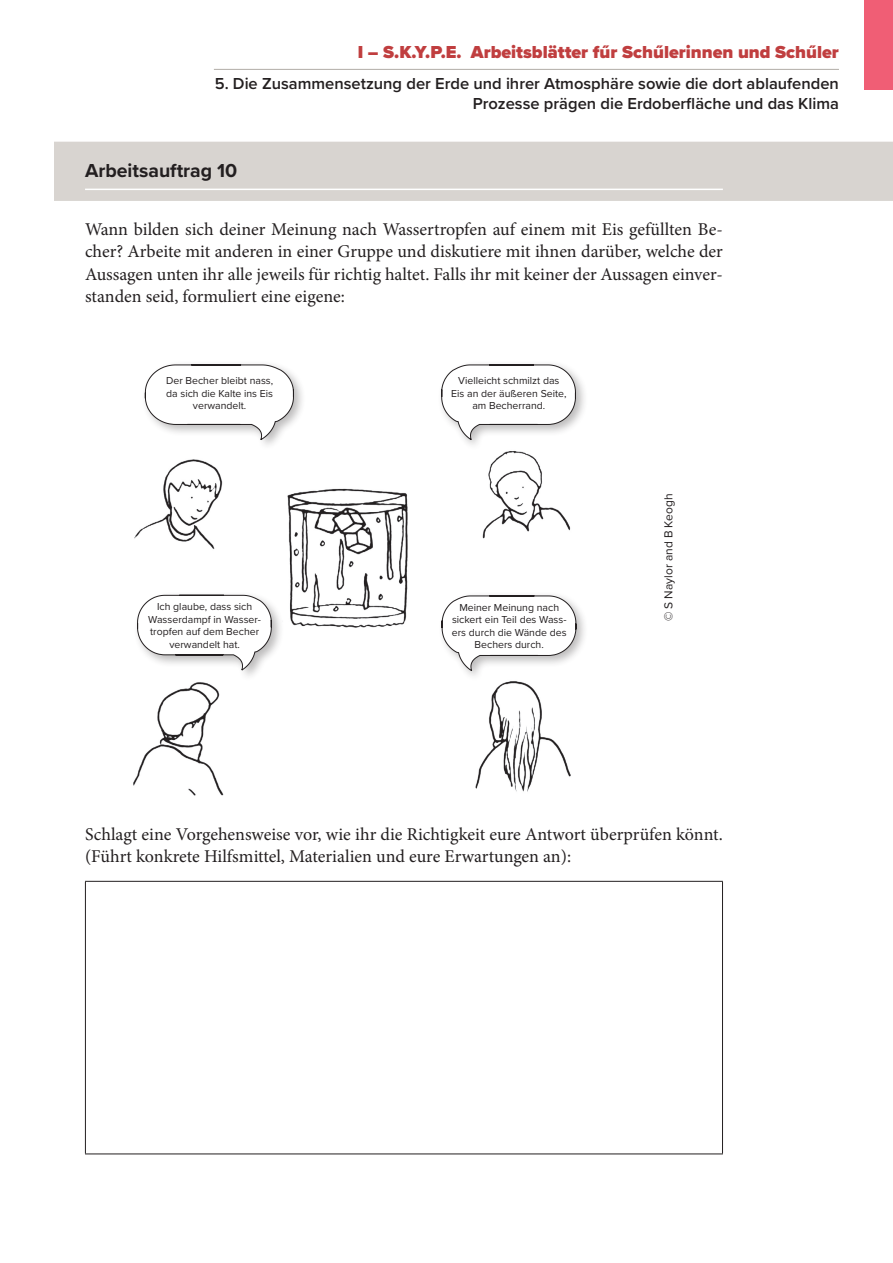
<style>
.page{position:relative;width:893px;height:1263px;background:#fff}
.page>*{position:absolute;margin:0;border:0;box-sizing:border-box;transform-origin:0 0}
.t1{font:700 19.5px "Proxima Nova";color:#231f20}
.t2{font:18px/22.5px "Minion Pro";color:#231f20;text-align:justify}
.t3{font:900 18px "Proxima Nova";color:#c03e3f}
.t4{font:600 16.5px/19.8px "Proxima Nova";color:#231f20;text-align:right}
.t5{font:12px "Proxima Nova";color:#231f20}
.t6{font:10.5px/12.6px "Proxima Nova";color:#231f20;text-align:center}
</style>
<div class="page">
<hr style="left:214px;top:69px;width:625px;height:1px;background:#b1ada7">
<div style="left:864px;top:0;width:29px;height:89px;background:#f05e75"></div>
<div style="left:54px;top:142px;width:839px;height:59px;background:#d8d4d0"></div>
<hr style="left:85px;top:189px;width:638px;height:1px;background:#fff">
<img style="left:133px;top:451px;width:438px;height:345px">
<div style="left:141px;top:361px;width:165px;height:90px;background:#231f20;opacity:.3"></div>
<svg style="left:145px;top:364px;width:149px;height:80px"></svg>
<div style="left:133px;top:591px;width:151px;height:91px;background:#231f20;opacity:.3"></div>
<svg style="left:137px;top:594px;width:135px;height:81px"></svg>
<div style="left:437px;top:361px;width:151px;height:90px;background:#231f20;opacity:.3"></div>
<svg style="left:441px;top:364px;width:135px;height:81px"></svg>
<div style="left:438px;top:591px;width:150px;height:91px;background:#231f20;opacity:.3"></div>
<svg style="left:441px;top:595px;width:136px;height:81px"></svg>
<hr style="left:85px;top:881px;width:638px;height:1px;background:#231f20">
<hr style="left:85px;top:882px;width:1px;height:271px;background:#231f20">
<hr style="left:722px;top:882px;width:1px;height:271px;background:#231f20">
<hr style="left:85px;top:1153px;width:638px;height:1px;background:#231f20">
<p class="t3" style="left:358px;top:38px;width:483px">I – S.K.Y.P.E. Arbeitsblätter fűr Schűlerinnen und Schűler</p>
<p class="t4" style="left:215px;top:73px;width:626px">5. Die Zusammensetzung der Erde und ihrer Atmosphäre sowie die dort ablaufenden<br>Prozesse prägen die Erdoberfläche und das Klima</p>
<p class="t1" style="left:85px;top:156px;width:154px">Arbeitsauftrag 10</p>
<p class="t2" style="left:85px;top:218px;width:639px">Wann bilden sich deiner Meinung nach Wassertropfen auf einem mit Eis gefüllten Be&shy;cher? Arbeite mit anderen in einer Gruppe und diskutiere mit ihnen darüber, welche der Aussagen unten ihr alle jeweils für richtig haltet. Falls ihr mit keiner der Aussagen einver&shy;standen seid, formuliert eine eigene:</p>
<p class="t6" style="left:166px;top:374px;width:109px">Der Becher bleibt nass, da sich die Kalte ins Eis verwandelt.</p>
<p class="t6" style="left:148px;top:600px;width:114px">Ich glaube, dass sich<br>Wasserdampf in Wasser&shy;tropfen auf dem Becher verwandelt hat.</p>
<p class="t6" style="left:451px;top:374px;width:117px">Vielleicht schmilzt das<br>Eis an der äußeren Seite, am Becherrand.</p>
<p class="t6" style="left:452px;top:600px;width:116px">Meiner Meinung nach sickert ein Teil des Wass&shy;ers durch die Wände des<br>Bechers durch.</p>
<p class="t5" style="left:659px;top:621px;width:129px;rotate:-90deg">© S Naylor and B Keogh</p>
<p class="t2" style="left:85px;top:823px;width:639px">Schlagt eine Vorgehensweise vor, wie ihr die Richtigkeit eure Antwort überprüfen könnt. (Führt konkrete Hilfsmittel, Materialien und eure Erwartungen an):</p>
</div>
